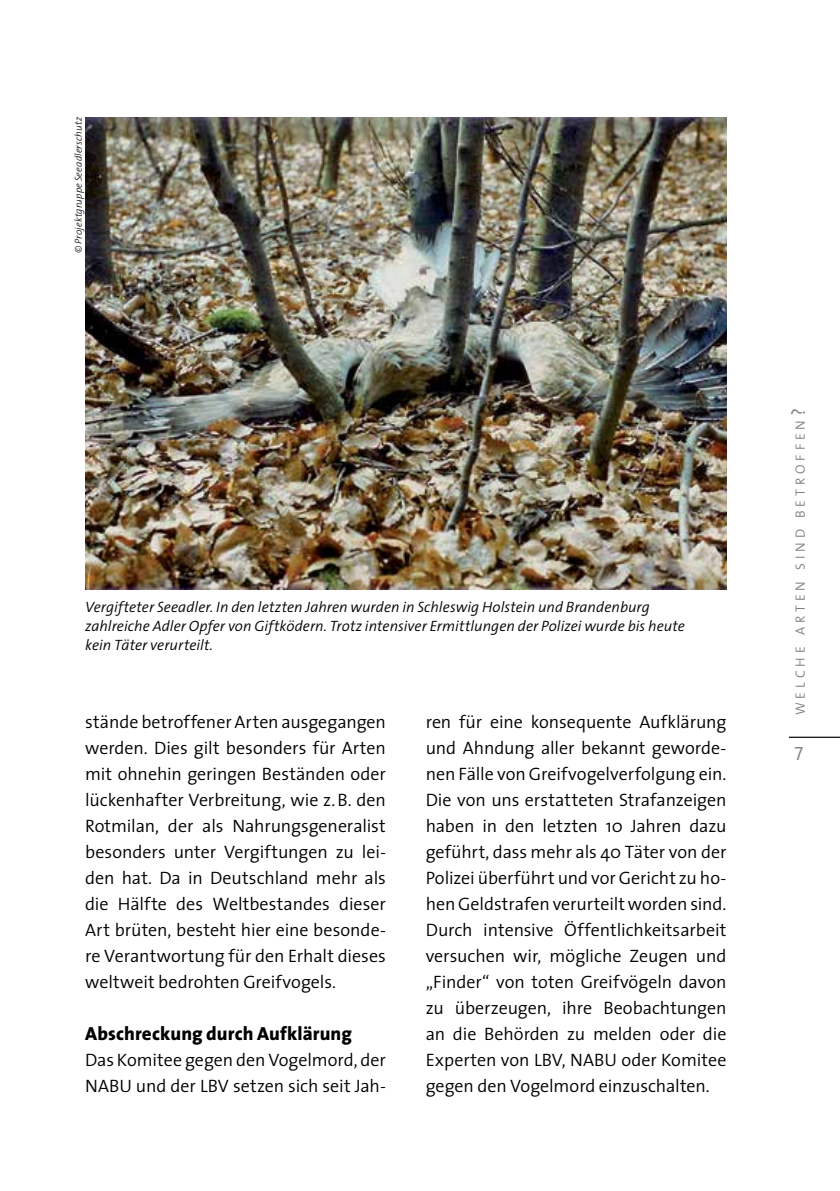
<style>
.page{position:relative;width:840px;height:1191px;background:#fff}
.page>*{position:absolute;margin:0;border:0;box-sizing:border-box;transform-origin:0 0}
.t1{font:19.2px "The Sans Semi Light Caps";color:#808285}
.t2{font:800 19px "The Sans";letter-spacing:.005em;color:#000}
.t3{font:300 18px/26px "The Sans";letter-spacing:-.005em;color:#000;text-align:justify}
.t4{font:italic 300 15px/19px "The Sans";color:#000}
.t5{font:300 13.4px "The Sans";letter-spacing:.285em;color:#808285}
.t6{font:italic 300 10px "The Sans";letter-spacing:.01em;color:#000}
.s1{font-size:19.2px}
</style>
<div class="page">
<hr style="left:788px;top:736px;width:51px;height:2px;background:#000">
<img style="left:85px;top:117px;width:641px;height:472px">
<p class="t6" style="left:70px;top:253px;width:137px;rotate:-90deg">© Projektgruppe Seeadlerschutz</p>
<p class="t4" style="left:85px;top:597px;width:601px">Vergifteter Seeadler. In den letzten Jahren wurden in Schleswig Holstein und Brandenburg zahlreiche Adler Opfer von Giftködern. Trotz intensiver Ermittlungen der Polizei wurde bis heute kein Täter verurteilt.</p>
<p class="t3" style="left:85px;top:708px;width:302px">stände betroffener Arten ausgegangen werden. Dies gilt besonders für Arten mit ohnehin geringen Beständen oder lückenhafter Verbreitung, wie z.B. den Rotmilan, der als Nahrungsgeneralist besonders unter Vergiftungen zu lei&shy;den hat. Da in Deutschland mehr als die Hälfte des Weltbestandes dieser Art brüten, besteht hier eine besonde&shy;re Verantwortung für den Erhalt dieses weltweit bedrohten Greifvogels.</p>
<p class="t2" style="left:85px;top:1018px;width:268px">Abschreckung durch Aufklärung</p>
<p class="t3" style="left:85px;top:1046px;width:302px">Das Komitee gegen den Vogelmord, der<br>NABU und der LBV setzen sich seit Jah-</p>
<p class="t3" style="left:425px;top:708px;width:302px">ren für eine konsequente Aufklärung und Ahndung aller bekannt geworde&shy;nen Fälle von Greifvogelverfolgung ein.<br>Die von uns erstatteten Strafanzeigen haben in den letzten 10 Jahren dazu geführt, dass mehr als 40 Täter von der Polizei überführt und vor Gericht zu ho&shy;hen Geldstrafen verurteilt worden sind.<br>Durch intensive Öffentlichkeitsarbeit versuchen wir, mögliche Zeugen und „Finder“ von toten Greifvögeln davon zu überzeugen, ihre Beobachtungen an die Behörden zu melden oder die Experten von LBV, NABU oder Komitee gegen den Vogelmord einzuschalten.</p>
<p class="t5" style="left:788px;top:715px;width:308px;rotate:-90deg">welche arten sind betroffen<span class="s1">?</span></p>
<p class="t1" style="left:794px;top:737px;width:10px">7</p>
</div>
